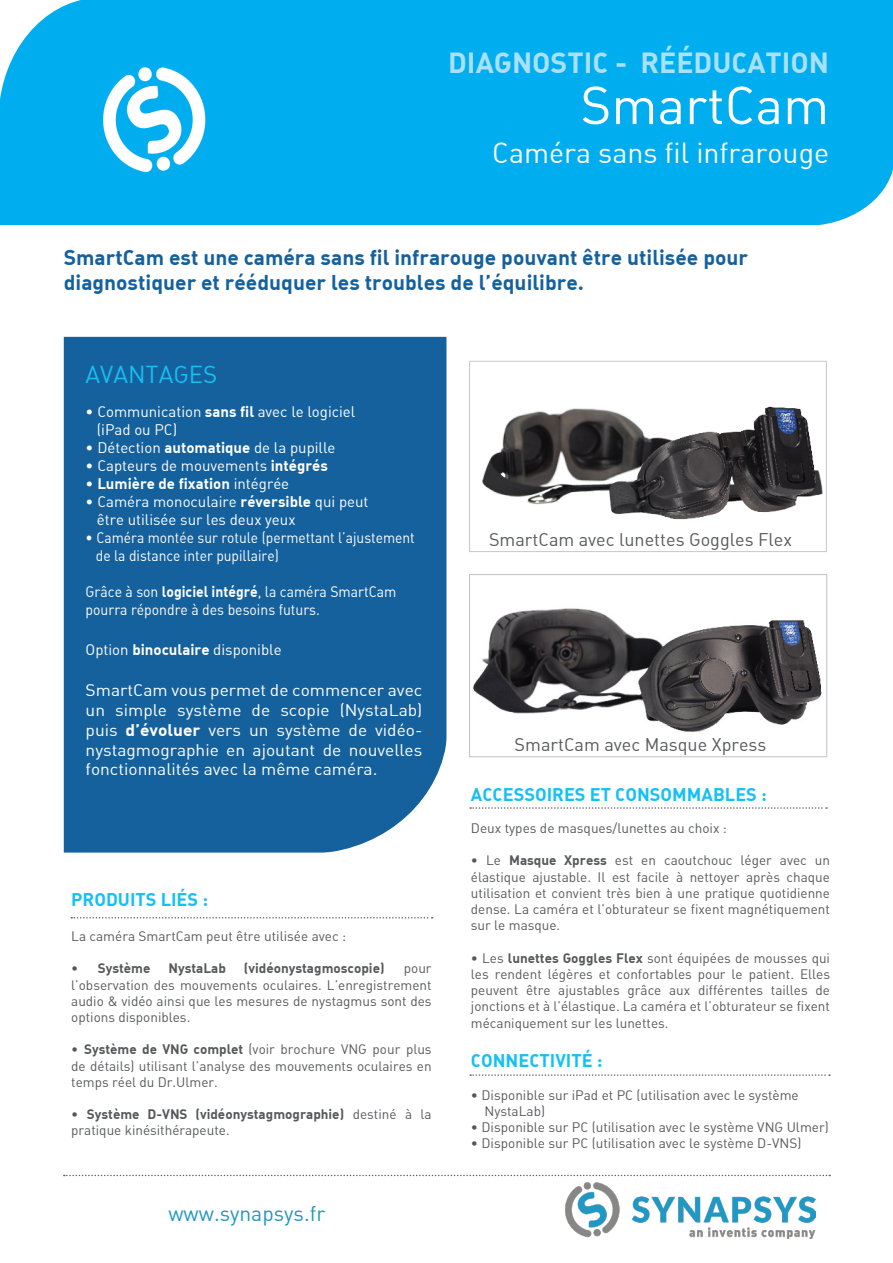
<style>
.page{position:relative;width:893px;height:1263px;background:#fff}
.page>*{position:absolute;margin:0;border:0;box-sizing:border-box;transform-origin:0 0}
.t1{font:52.5px "DIN Alternate";color:#fff}
.t2{font:28.5px "DIN Alternate";color:#fff}
.t3{font:700 28.5px "DIN Alternate";color:#aae0f9}
.t4{font:24px "DIN Alternate";color:#15c0f2}
.t5{font:700 21px "DIN Alternate";color:#15619d}
.t6{font:21px "DIN Alternate";color:#1f97c0}
.t7{font:18px "DIN Alternate";color:#58595b}
.t8{font:700 18px "DIN Alternate";color:#15c0f2}
.t9{font:16.5px/19.8px "DIN Alternate";color:#fff;text-align:justify;scale:1.05 1}
.t10{font:15px "DIN Alternate";color:#fff}
.t11{font:15px "DIN Alternate";color:#fff;scale:.92 1}
.t12{font:15px "DIN Alternate";color:#fff;scale:.93 1}
.t13{font:700 15px "DIN Alternate";color:#fff}
.t14{font:13.5px/16.2px "DIN Alternate";color:#57585a;text-align:justify}
.t15{font:700 13.5px "DIN Alternate";color:#57585a}
.s1{font-weight:700}
.s2{font-weight:400}
</style>
<div class="page">
<div style="left:0;top:0;width:893px;height:224px;background:#00aeef"></div>
<div style="left:64px;top:337px;width:382px;height:515px;background:#15619d"></div>
<svg style="left:317px;top:733px;width:130px;height:120px"></svg>
<img style="left:565px;top:1183px;width:251px;height:55px">
<svg style="left:64px;top:1175px;width:766px;height:1px"></svg>
<img style="left:482px;top:406px;width:341px;height:114px">
<div style="left:469px;top:361px;width:358px;height:191px;border:1px solid #c7c8ca"></div>
<svg style="left:71px;top:917px;width:362px;height:1px"></svg>
<svg style="left:470px;top:807px;width:357px;height:2px"></svg>
<svg style="left:470px;top:1074px;width:360px;height:2px"></svg>
<img style="left:473px;top:608px;width:349px;height:124px">
<div style="left:469px;top:574px;width:358px;height:183px;border:1px solid #c1c2c4"></div>
<svg style="left:0;top:0;width:81px;height:99px"></svg>
<svg style="left:811px;top:170px;width:82px;height:55px"></svg>
<img style="left:103px;top:67px;width:103px;height:106px">
<p class="t3" style="left:448px;top:44px;width:382px">DIAGNOSTIC - RÉÉDUCATION</p>
<p class="t1" style="left:580px;top:72px;width:250px">SmartCam</p>
<p class="t2" style="left:492px;top:135px;width:338px">Caméra sans fil infrarouge</p>
<p class="t5" style="left:64px;top:243px;width:686px">SmartCam est une caméra sans fil infrarouge pouvant être utilisée pour</p>
<p class="t5" style="left:64px;top:268px;width:522px">diagnostiquer et rééduquer les troubles de l’équilibre.</p>
<p class="t4" style="left:86px;top:359px;width:133px">AVANTAGES</p>
<p class="t10" style="left:86px;top:402px;width:271px">• Communication <span class="s1">sans fil</span> avec le logiciel</p>
<p class="t10" style="left:97px;top:420px;width:82px">(iPad ou PC)</p>
<p class="t10" style="left:86px;top:438px;width:251px">• Détection <span class="s1">automatique</span> de la pupille</p>
<p class="t10" style="left:86px;top:456px;width:244px">• Capteurs de mouvements <span class="s1">intégrés</span></p>
<p class="t13" style="left:86px;top:474px;width:205px"><span class="s2">•</span> Lumière de fixation <span class="s2">intégrée</span></p>
<p class="t10" style="left:86px;top:492px;width:284px">• Caméra monoculaire <span class="s1">réversible</span> qui peut</p>
<p class="t10" style="left:97px;top:510px;width:200px">être utilisée sur les deux yeux</p>
<p class="t11" style="left:86px;top:528px;width:359px">• Caméra montée sur rotule (permettant l’ajustement</p>
<p class="t11" style="left:96px;top:546px;width:200px">de la distance inter pupillaire)</p>
<p class="t12" style="left:86px;top:582px;width:336px">Grâce à son <span class="s1">logiciel intégré</span>, la caméra SmartCam</p>
<p class="t12" style="left:86px;top:600px;width:254px">pourra répondre à des besoins futurs.</p>
<p class="t10" style="left:86px;top:640px;width:198px">Option <span class="s1">binoculaire</span> disponible</p>
<p class="t9" style="left:86px;top:680px;width:322px">SmartCam vous permet de commencer avec</p>
<p class="t9" style="left:86px;top:700px;width:322px">un simple système de scopie (NystaLab) puis <span class="s1">d’évoluer</span> vers un système de vidéo&shy;nystagmographie en ajoutant de nouvelles fonctionnalités avec la même caméra.</p>
<p class="t8" style="left:71px;top:888px;width:138px">PRODUITS LIÉS :</p>
<p class="t14" style="left:71px;top:928px;width:276px">La caméra SmartCam peut être utilisée avec :</p>
<p class="t15" style="left:71px;top:960px;width:81px"><span class="s2">•</span> Système</p>
<p class="t15" style="left:168px;top:960px;width:59px">NystaLab</p>
<p class="t15" style="left:244px;top:960px;width:142px">(vidéonystagmoscopie)</p>
<p class="t14" style="left:71px;top:960px;width:362px;text-indent:333px">pour l’observation des mouvements oculaires. L’enregistrement audio &amp; vidéo ainsi que les mesures de nystagmus sont des options disponibles.</p>
<p class="t14" style="left:71px;top:1041px;width:362px">• <span class="s1">Système de VNG complet</span> (voir brochure VNG pour plus de détails) utilisant l’analyse des mouvements oculaires en temps réel du Dr.Ulmer.</p>
<p class="t14" style="left:71px;top:1106px;width:362px">• <span class="s1">Système D-VNS (vidéonystagmographie)</span> destiné à la pratique kinésithérapeute.</p>
<p class="t6" style="left:168px;top:1200px;width:158px">www.synapsys.fr</p>
<p class="t7" style="left:489px;top:528px;width:305px">SmartCam avec lunettes Goggles Flex</p>
<p class="t7" style="left:515px;top:733px;width:253px">SmartCam avec Masque Xpress</p>
<p class="t8" style="left:471px;top:782px;width:297px">ACCESSOIRES ET CONSOMMABLES :</p>
<p class="t14" style="left:471px;top:820px;width:258px">Deux types de masques/lunettes au choix :</p>
<p class="t14" style="left:471px;top:852px;width:361px">• Le <span class="s1">Masque Xpress</span> est en caoutchouc léger avec un élastique ajustable. Il est facile à nettoyer après chaque utilisation et convient très bien à une pratique quotidienne dense. La caméra et l’obturateur se fixent magnétiquement sur le masque.</p>
<p class="t14" style="left:471px;top:949px;width:361px">• Les <span class="s1">lunettes Goggles Flex</span> sont équipées de mousses qui les rendent légères et confortables pour le patient. Elles peuvent être ajustables grâce aux différentes tailles de jonctions et à l’élastique. La caméra et l’obturateur se fixent mécaniquement sur les lunettes.</p>
<p class="t8" style="left:471px;top:1049px;width:133px">CONNECTIVITÉ :</p>
<p class="t14" style="left:471px;top:1086px;width:329px">• Disponible sur iPad et PC (utilisation avec le système</p>
<p class="t14" style="left:484px;top:1103px;width:62px">NystaLab)</p>
<p class="t14" style="left:471px;top:1119px;width:359px">• Disponible sur PC (utilisation avec le système VNG Ulmer)</p>
<p class="t14" style="left:471px;top:1135px;width:332px">• Disponible sur PC (utilisation avec le système D-VNS)</p>
</div>
